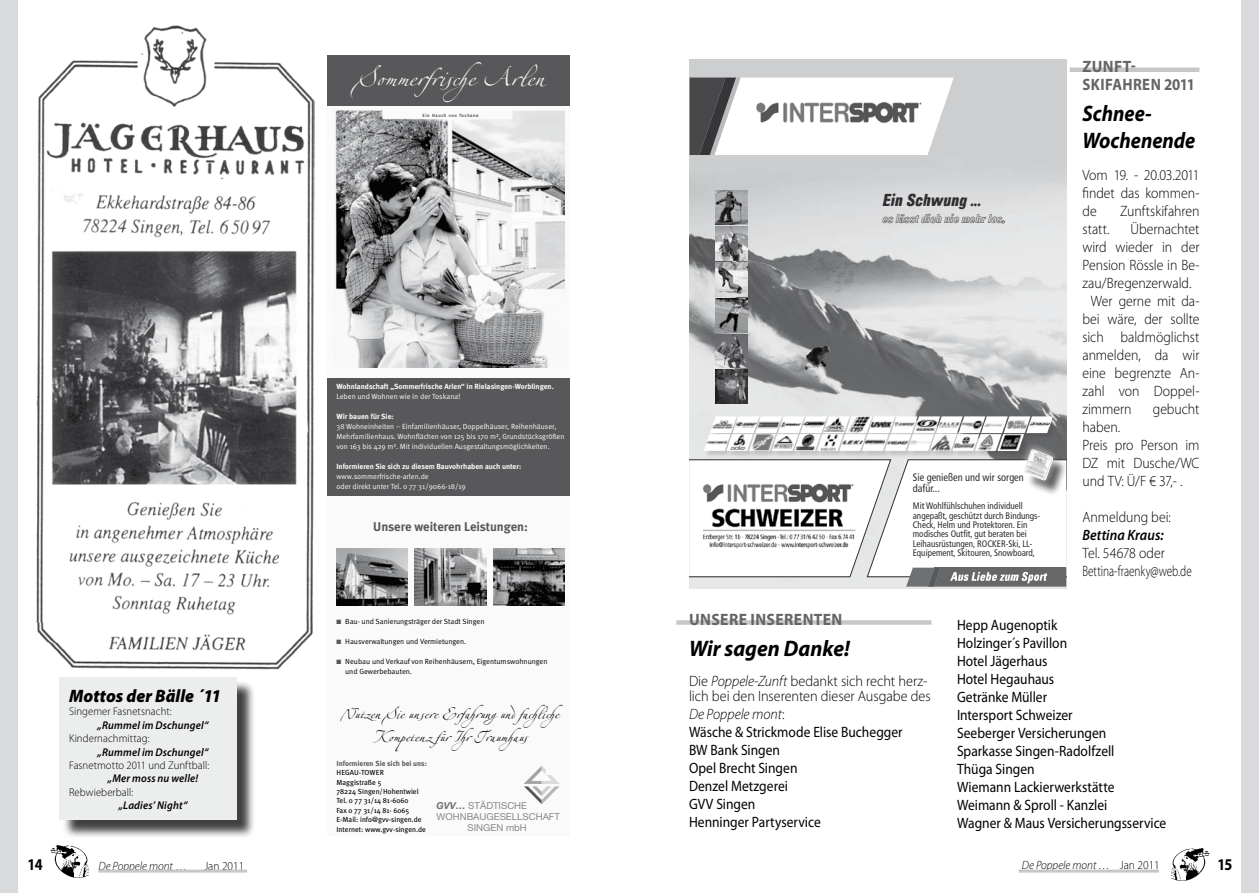
<style>
.page{position:relative;width:1259px;height:893px;background:#fff}
.page>*{position:absolute;margin:0;border:0;box-sizing:border-box;transform-origin:0 0}
.t1{font:33.9px "Linotype Zapfino Two";color:#fafafa}
.t2{font:italic 700 22.5px/27px "Myriad Pro";color:#000;scale:.9 1}
.t3{font:italic 700 22.5px "Myriad Pro";color:#000;scale:.95 1}
.t4{font:19.5px/23.4px "Linotype Zapfino Two";color:#000;text-align:center}
.t5{font:italic 900 18px "Myriad Pro";color:#000;scale:.95 1}
.t6{font:16.8px "Intersport Headline";letter-spacing:-.01em;color:#2e2d2f;scale:.96 1}
.t7{font:700 16.5px/18px "Myriad Pro";letter-spacing:.02em;color:#646567;scale:.95 1}
.t8{font:700 16.5px "Myriad Pro";color:#000;scale:.86 1}
.t9{font:15px/18px "Myriad Pro";color:#000;scale:.9 1}
.t10{font:300 15px/18px "Myriad Pro";letter-spacing:-.005em;color:#000;scale:.92 1}
.t11{font:300 15px/18px "Myriad Pro";letter-spacing:-.005em;color:#000;scale:.95 1}
.t12{font:italic 600 15px "Myriad Pro";letter-spacing:.005em;color:#000;scale:.92 1}
.t13{font:700 12.6px "Meta";letter-spacing:-.005em;color:#58585a}
.t14{font:12.15px "Intersport Outline";color:#2e2d2f;scale:.96 1}
.t15{font:italic 300 12px "Myriad Pro";color:#000;scale:.95 1}
.t16{font:300 12px "Myriad Pro";color:#000;scale:.95 1}
.t17{font:300 11.25px "Myriad Pro";letter-spacing:.005em;color:#000;scale:.95 1}
.t18{font:italic 600 11.25px "Myriad Pro";letter-spacing:.015em;color:#000;scale:.95 1}
.t19{font:condensed 10.8px/11.4px "Frutiger";color:#2e2d2f;scale:.96 1}
.t20{font:9.6px "Helvetica Neue LT";color:#87888a}
.t21{font:condensed 9.45px/9.4px "Frutiger";color:#2e2d2f;scale:.96 1}
.t22{font:7.5px/9.9px "Meta Normal";color:#fafafa}
.t23{font:7.5px/9.9px "Meta Normal";color:#000}
.t24{font:700 7.5px "Meta";color:#fafafa}
.t25{font:7.35px/9.3px "Meta Plus";color:#000}
.t26{font:700 7.35px "Meta Plus";color:#58585a}
.t27{font:700 4.65px "Meta";letter-spacing:.12em;color:#58585a}
.s1{color:#58585a}
.s2{font-weight:700;font-style:italic;color:#6f7072}
.s3{font-size:16.8px}
.s4{font-style:italic}
.s5{font-weight:300;font-style:italic}
.s6{font-weight:300}
.s7{font-style:normal}
</style>
<div class="page">
<img style="left:51px;top:845px;width:38px;height:33px">
<img style="left:1171px;top:848px;width:38px;height:33px">
<div style="left:0;top:0;width:17px;height:893px;background:#d9dadb"></div>
<div style="left:1242px;top:0;width:17px;height:893px;background:#d9dadb"></div>
<hr style="left:98px;top:870px;width:149px;height:3px;background:#c6c7c8">
<hr style="left:1018px;top:870px;width:141px;height:3px;background:#c6c7c8">
<div style="left:327px;top:55px;width:242px;height:781px;background:#fafafa"></div>
<div style="left:327px;top:378px;width:242px;height:117px;background:#58585a"></div>
<div style="left:327px;top:55px;width:242px;height:51px;background:#58585a"></div>
<img style="left:335px;top:110px;width:229px;height:258px">
<img style="left:524px;top:766px;width:36px;height:38px">
<img style="left:336px;top:549px;width:72px;height:57px">
<img style="left:415px;top:549px;width:71px;height:57px">
<img style="left:493px;top:549px;width:72px;height:57px">
<img style="left:36px;top:25px;width:279px;height:645px">
<div style="left:62px;top:680px;width:194px;height:159px;background:#000;opacity:.75"></div>
<div style="left:60px;top:678px;width:177px;height:142px;background:#eceded"></div>
<div style="left:676px;top:620px;width:255px;height:5px;background:#c6c7c8"></div>
<svg style="left:689px;top:60px;width:377px;height:528px;background:#c1c2c3"></svg>
<svg style="left:689px;top:78px;width:264px;height:77px"></svg>
<img style="left:755px;top:99px;width:168px;height:26px">
<img style="left:716px;top:191px;width:32px;height:34px">
<img style="left:716px;top:227px;width:32px;height:33px">
<img style="left:716px;top:263px;width:32px;height:69px">
<img style="left:716px;top:334px;width:32px;height:34px">
<img style="left:716px;top:370px;width:32px;height:33px">
<svg style="left:689px;top:416px;width:377px;height:171px"></svg>
<img style="left:1028px;top:421px;width:23px;height:7px">
<hr style="left:1069px;top:68px;width:130px;height:4px;background:#c6c7c8">
<p class="t5" style="left:69px;top:686px;width:161px">Mottos der Bälle ´11</p>
<p class="t17" style="left:69px;top:705px;width:110px">Singemer Fasnetsnacht:</p>
<p class="t18" style="left:98px;top:718px;width:118px">„Rummel im Dschungel“</p>
<p class="t17" style="left:69px;top:732px;width:86px">Kindernachmittag:</p>
<p class="t18" style="left:98px;top:745px;width:118px">„Rummel im Dschungel“</p>
<p class="t17" style="left:69px;top:759px;width:149px">Fasnetmotto 2011 und Zunftball:</p>
<p class="t18" style="left:108px;top:771px;width:97px">„Mer moss nu welle!</p>
<p class="t17" style="left:69px;top:786px;width:69px">Rebwieberball:</p>
<p class="t18" style="left:119px;top:798px;width:74px">„Ladies’ Night“</p>
<h1 class="t1" style="left:356px;top:53px;width:190px">Sommerfrische Arlen</h1>
<p class="t27" style="left:423px;top:112px;width:57px">Ein Hauch von Toskana</p>
<p class="t24" style="left:336px;top:382px;width:219px">Wohnlandschaft „Sommerfrische Arlen“ in Rielasingen-Worblingen.</p>
<p class="t22" style="left:336px;top:391px;width:125px">Leben und Wohnen wie in der Toskana!</p>
<p class="t24" style="left:336px;top:412px;width:59px">Wir bauen für Sie:</p>
<p class="t22" style="left:336px;top:421px;width:229px">38 Wohneinheiten – Einfamilienhäuser, Doppelhäuser, Reihenhäuser,<br>Mehrfamilienhaus. Wohnflächen von 125 bis 170 m², Grundstücksgrößen von 163 bis 429 m². Mit individuellen Ausgestaltungsmöglichkeiten.</p>
<p class="t24" style="left:336px;top:462px;width:186px">Informieren Sie sich zu diesem Bauvohrhaben auch unter:</p>
<p class="t22" style="left:336px;top:471px;width:131px">www.sommerfrische-arlen.de<br>oder direkt unter Tel. 0 77 31/9066-18/19</p>
<p class="t13" style="left:373px;top:519px;width:156px">Unsere weiteren Leistungen:</p>
<p class="t23" style="left:336px;top:617px;width:149px"><span class="s1">■</span> Bau- und Sanierungsträger der Stadt Singen</p>
<p class="t23" style="left:336px;top:637px;width:131px"><span class="s1">■</span> Hausverwaltungen und Vermietungen.</p>
<p class="t23" style="left:345px;top:657px;width:204px;text-indent:-9px"><span class="s1">■</span> Neubau und Verkauf von Reihenhäusern, Eigentumswohnungen und Gewerbebauten.</p>
<h3 class="t4" style="left:341px;top:699px;width:232px">Nutzen Sie unsere Erfahrung und fachliche<br>Kompetenz für Ihr Traumhaus</h3>
<p class="t26" style="left:336px;top:759px;width:92px">Informieren Sie sich bei uns:</p>
<p class="t25" style="left:336px;top:768px;width:91px">HEGAU-TOWER<br>Maggistraße 5<br>78224 Singen/Hohentwiel<br>Tel. 0 77 31/14 81-6060<br>Fax 0 77 31/14 81- 6065<br>E-Mail: info@gvv-singen.de<br>Internet: www.gvv-singen.de</p>
<p class="t20" style="left:436px;top:800px;width:92px"><span class="s2">GVV…</span> STÄDTISCHE</p>
<p class="t20" style="left:436px;top:811px;width:125px">WOHNBAUGESELLSCHAFT</p>
<p class="t20" style="left:467px;top:822px;width:61px">SINGEN mbH</p>
<p class="t6" style="left:882px;top:189px;width:104px">Ein Schwung ...</p>
<p class="t14" style="left:882px;top:211px;width:130px">es lässt dich nie mehr los<span class="s3">.</span></p>
<p class="t19" style="left:912px;top:472px;width:117px">Sie genießen und wir sorgen dafür...</p>
<p class="t21" style="left:912px;top:501px;width:134px">Mit Wohlfühlschuhen individuell angepaßt, geschützt durch Bindungs-Check, Helm und Protektoren. Ein modisches Outfit, gut beraten bei Leihausrüstungen, ROCKER-Ski, LL-Equipement, Skitouren, Snowboard,</p>
<p class="t7" style="left:1082px;top:57px;width:13px">ZUNFT</p>
<p class="t7" style="left:1082px;top:57px;width:120px;text-indent:48px">-<br>SKIFAHREN 2011</p>
<h2 class="t2" style="left:1082px;top:99px;width:127px">Schnee-<br>Wochenende</h2>
<p class="t11" style="left:1082px;top:166px;width:125px;text-align:justify">Vom 19. - 20.03.2011 findet das kommen&shy;de</p>
<p class="t10" style="left:1120px;top:202px;width:88px">Zunftskifahren</p>
<p class="t10" style="left:1082px;top:220px;width:31px">statt.</p>
<p class="t10" style="left:1130px;top:220px;width:76px">Übernachtet</p>
<p class="t10" style="left:1082px;top:238px;width:129px">wird wieder in der</p>
<p class="t10" style="left:1082px;top:256px;width:129px">Pension Rössle in Be-</p>
<p class="t10" style="left:1082px;top:274px;width:120px">zau/Bregenzerwald.</p>
<p class="t10" style="left:1091px;top:292px;width:119px">Wer gerne mit da-</p>
<p class="t10" style="left:1082px;top:310px;width:129px">bei wäre, der sollte</p>
<p class="t10" style="left:1082px;top:328px;width:129px">sich baldmöglichst</p>
<p class="t10" style="left:1082px;top:346px;width:129px">anmelden, da wir</p>
<p class="t10" style="left:1082px;top:364px;width:129px">eine begrenzte An-</p>
<p class="t10" style="left:1082px;top:382px;width:129px">zahl von Doppel-</p>
<p class="t10" style="left:1082px;top:400px;width:55px">zimmern</p>
<p class="t10" style="left:1152px;top:400px;width:52px">gebucht</p>
<p class="t10" style="left:1082px;top:418px;width:129px">haben.<br>Preis pro Person im<br>DZ mit Dusche/WC und TV: Ü/F € 37,- .</p>
<p class="t10" style="left:1082px;top:508px;width:97px">Anmeldung bei:</p>
<p class="t12" style="left:1082px;top:525px;width:90px">Bettina Kraus:</p>
<p class="t10" style="left:1082px;top:544px;width:120px">Tel. 54678 oder<br>Bettina-fraenky@web.de</p>
<p class="t7" style="left:689px;top:610px;width:163px">UNSERE INSERENTEN</p>
<h2 class="t3" style="left:689px;top:634px;width:171px">Wir sagen Danke!</h2>
<p class="t11" style="left:689px;top:674px;width:256px;line-height:15px">Die <span class="s4">Poppele-Zunft</span> bedankt sich recht herz&shy;lich bei den Inserenten dieser Ausgabe des</p>
<p class="t9" style="left:689px;top:705px;width:239px"><span class="s5">De Poppele mont</span><span class="s6">:<br></span>Wäsche &amp; Strickmode Elise Buchegger<br>BW Bank Singen<br>Opel Brecht Singen<br>Denzel Metzgerei<br>GVV Singen<br>Henninger Partyservice</p>
<p class="t9" style="left:957px;top:616px;width:234px">Hepp Augenoptik<br>Holzinger´s Pavillon<br>Hotel Jägerhaus<br>Hotel Hegauhaus<br>Getränke Müller<br>Intersport Schweizer<br>Seeberger Versicherungen<br>Sparkasse Singen-Radolfzell<br>Thüga Singen<br>Wiemann Lackierwerkstätte<br>Weimann &amp; Sproll - Kanzlei<br>Wagner &amp; Maus Versicherungsservice</p>
<p class="t8" style="left:28px;top:854px;width:19px">14</p>
<p class="t15" style="left:98px;top:859px;width:95px">De Poppele mont <span class="s7">…</span></p>
<p class="t16" style="left:204px;top:859px;width:44px">Jan 2011</p>
<p class="t15" style="left:1022px;top:859px;width:147px">De Poppele mont … <span class="s7">Jan 2011</span></p>
<p class="t8" style="left:1217px;top:854px;width:19px">15</p>
</div>
